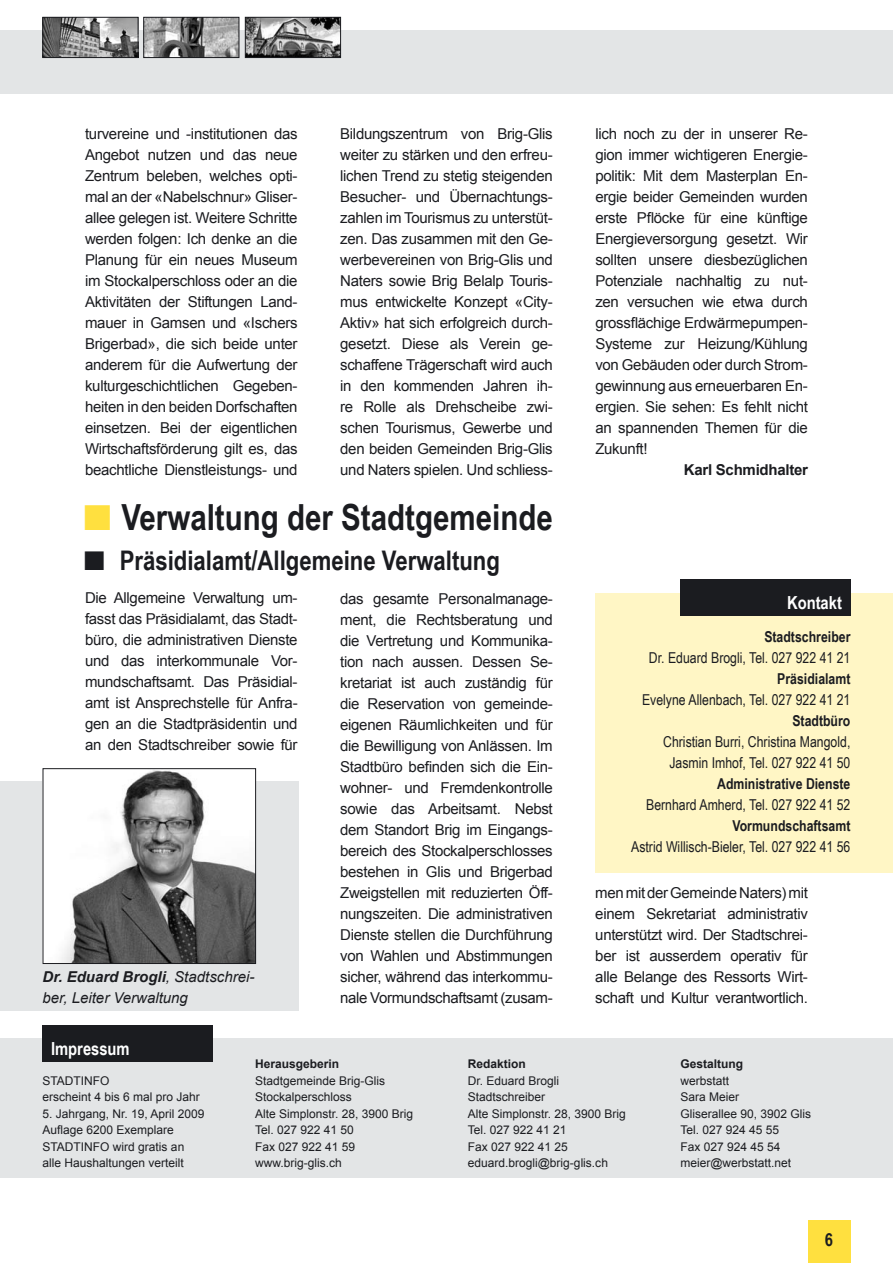
<style>
.page{position:relative;width:893px;height:1263px;background:#fff}
.page>*{position:absolute;margin:0;border:0;box-sizing:border-box;transform-origin:0 0}
.t1{font:700 36px "Arial Narrow";color:#1b1c20}
.t2{font:700 27px "Arial Narrow";color:#1b1c20}
.t3{font:700 18px "Arial Narrow";color:#fff}
.t4{font:700 18px "Arial Narrow";color:#1b1c20}
.t5{font:15px/21px "Arial";letter-spacing:-.02em;color:#1b1c20;text-align:justify}
.t6{font:15px/21px "Arial Narrow";color:#1b1c20;text-align:center}
.t7{font:700 15px "Arial Narrow";color:#1b1c20}
.t8{font:italic 15px/21px "Arial";color:#1b1c20}
.t9{font:700 15px "Arial";letter-spacing:-.02em;color:#1b1c20}
.t10{font:12px/16.5px "Arial";color:#1b1c20}
.t11{font:700 12px "Arial";color:#1b1c20}
.s1{color:#ffe03f}
.s2{font-weight:700}
</style>
<div class="page">
<div style="left:0;top:30px;width:893px;height:64px;background:#e3e5e6"></div>
<img style="left:45px;top:19px;width:91px;height:37px">
<div style="left:43px;top:17px;width:95px;height:41px;border:1px solid #1b1c20"></div>
<img style="left:145px;top:19px;width:92px;height:37px">
<div style="left:143px;top:17px;width:96px;height:41px;border:1px solid #1b1c20"></div>
<img style="left:247px;top:19px;width:92px;height:37px">
<div style="left:245px;top:17px;width:96px;height:41px;border:1px solid #1b1c20"></div>
<div style="left:808px;top:1220px;width:42px;height:43px;background:#ffe03f"></div>
<div style="left:595px;top:593px;width:298px;height:279px;background:#fff6c5"></div>
<div style="left:680px;top:580px;width:170px;height:36px;background:#1b1c20"></div>
<div style="left:0;top:781px;width:299px;height:229px;background:#e3e5e6"></div>
<img style="left:45px;top:770px;width:209px;height:192px">
<div style="left:43px;top:768px;width:213px;height:196px;border:1px solid #1b1c20"></div>
<div style="left:0;top:1038px;width:893px;height:140px;background:#e3e5e6"></div>
<div style="left:43px;top:1025px;width:170px;height:36px;background:#1b1c20"></div>
<p class="t5" style="left:85px;top:123px;width:214px">turvereine und -institutionen das Angebot nutzen und das neue Zentrum beleben, welches opti&shy;mal an der «Nabelschnur» Gliser&shy;allee gelegen ist. Weitere Schritte werden folgen: Ich denke an die Planung für ein neues Museum im Stockalperschloss oder an die Aktivitäten der Stiftungen Land&shy;mauer in Gamsen und «Ischers Brigerbad», die sich beide unter anderem für die Aufwertung der kulturgeschichtlichen Gegeben&shy;heiten in den beiden Dorfschaften einsetzen. Bei der eigentlichen Wirtschaftsförderung gilt es, das beachtliche Dienstleistungs- und</p>
<p class="t5" style="left:340px;top:123px;width:214px">Bildungszentrum von Brig-Glis weiter zu stärken und den erfreu&shy;lichen Trend zu stetig steigenden Besucher- und Übernachtungs&shy;zahlen im Tourismus zu unterstüt&shy;zen. Das zusammen mit den Ge&shy;werbevereinen von Brig-Glis und Naters sowie Brig Belalp Touris&shy;mus entwickelte Konzept «City-Aktiv» hat sich erfolgreich durch&shy;gesetzt. Diese als Verein ge&shy;schaffene Trägerschaft wird auch in den kommenden Jahren ih&shy;re Rolle als Drehscheibe zwi&shy;schen Tourismus, Gewerbe und den beiden Gemeinden Brig-Glis und Naters spielen. Und schliess-</p>
<p class="t5" style="left:595px;top:123px;width:214px">lich noch zu der in unserer Re&shy;gion immer wichtigeren Energie&shy;politik: Mit dem Masterplan En&shy;ergie beider Gemeinden wurden erste Pflöcke für eine künftige Energieversorgung gesetzt. Wir sollten unsere diesbezüglichen Potenziale nachhaltig zu nut&shy;zen versuchen wie etwa durch grossflächige Erdwärmepumpen-Systeme zur Heizung/Kühlung von Gebäuden oder durch Strom&shy;gewinnung aus erneuerbaren En&shy;ergien. Sie sehen: Es fehlt nicht an spannenden Themen für die Zukunft!</p>
<p class="t9" style="left:684px;top:461px;width:126px">Karl Schmidhalter</p>
<h1 class="t1" style="left:84px;top:497px;width:470px"><span class="s1">■</span> Verwaltung der Stadtgemeinde</h1>
<h2 class="t2" style="left:84px;top:544px;width:417px">■ Präsidialamt/Allgemeine Verwaltung</h2>
<p class="t5" style="left:85px;top:587px;width:214px">Die Allgemeine Verwaltung um&shy;fasst das Präsidialamt, das Stadt&shy;büro, die administrativen Dienste und das interkommunale Vor&shy;mundschaftsamt. Das Präsidial&shy;amt ist Ansprechstelle für Anfra&shy;gen an die Stadtpräsidentin und an den Stadtschreiber sowie für</p>
<p class="t5" style="left:340px;top:588px;width:214px">das gesamte Personalmanage&shy;ment, die Rechtsberatung und die Vertretung und Kommunika&shy;tion nach aussen. Dessen Se&shy;kretariat ist auch zuständig für die Reservation von gemeinde&shy;eigenen Räumlichkeiten und für die Bewilligung von Anlässen. Im Stadtbüro befinden sich die Ein&shy;wohner- und Fremdenkontrolle sowie das Arbeitsamt. Nebst dem Standort Brig im Eingangs&shy;bereich des Stockalperschlosses bestehen in Glis und Brigerbad Zweigstellen mit reduzierten Öff&shy;nungszeiten. Die administrativen Dienste stellen die Durchführung von Wahlen und Abstimmungen sicher, während das interkommu&shy;nale Vormundschaftsamt (zusam-</p>
<p class="t8" style="left:43px;top:966px;width:213px"><span class="s2">Dr. Eduard Brogli</span>, Stadtschrei&shy;ber, Leiter Verwaltung</p>
<p class="t3" style="left:787px;top:593px;width:56px">Kontakt</p>
<p class="t7" style="left:764px;top:628px;width:88px">Stadtschreiber</p>
<p class="t6" style="left:649px;top:647px;width:203px">Dr. Eduard Brogli, Tel. 027 922 41 21</p>
<p class="t7" style="left:777px;top:670px;width:75px">Präsidialamt</p>
<p class="t6" style="left:642px;top:689px;width:210px">Evelyne Allenbach, Tel. 027 922 41 21</p>
<p class="t7" style="left:792px;top:712px;width:60px">Stadtbüro</p>
<p class="t6" style="left:663px;top:731px;width:189px">Christian Burri, Christina Mangold,<br>Jasmin Imhof, Tel. 027 922 41 50</p>
<p class="t7" style="left:717px;top:775px;width:135px">Administrative Dienste</p>
<p class="t6" style="left:646px;top:794px;width:206px">Bernhard Amherd, Tel. 027 922 41 52</p>
<p class="t7" style="left:732px;top:817px;width:120px">Vormundschaftsamt</p>
<p class="t6" style="left:631px;top:836px;width:221px">Astrid Willisch-Bieler, Tel. 027 922 41 56</p>
<p class="t5" style="left:595px;top:882px;width:214px">men mit der Gemeinde Naters) mit einem Sekretariat administrativ unterstützt wird. Der Stadtschrei&shy;ber ist ausserdem operativ für alle Belange des Ressorts Wirt&shy;schaft und Kultur verantwortlich.</p>
<p class="t3" style="left:51px;top:1038px;width:80px">Impressum</p>
<p class="t10" style="left:43px;top:1072px;width:159px;text-indent:38px">INFO<br>erscheint 4 bis 6 mal pro Jahr</p>
<p class="t10" style="left:43px;top:1105px;width:164px">5. Jahrgang, Nr. 19, April 2009<br>Auflage 6200 Exemplare<br>STADT</p>
<p class="t10" style="left:43px;top:1072px;width:17px">STADT</p>
<p class="t10" style="left:43px;top:1138px;width:143px;text-align:right">INFO wird gratis an<br>alle Haushaltungen verteilt</p>
<p class="t11" style="left:255px;top:1057px;width:86px">Herausgeberin</p>
<p class="t10" style="left:255px;top:1072px;width:160px">Stadtgemeinde Brig-Glis<br>Stockalperschloss<br>Alte Simplonstr. 28, 3900 Brig<br>Tel. 027 922 41 50<br>Fax 027 922 41 59 www.brig-glis.ch</p>
<p class="t11" style="left:468px;top:1057px;width:60px">Redaktion</p>
<p class="t10" style="left:468px;top:1072px;width:160px">Dr. Eduard Brogli<br>Stadtschreiber<br>Alte Simplonstr. 28, 3900 Brig<br>Tel. 027 922 41 21<br>Fax 027 922 41 25 eduard.brogli@brig-glis.ch</p>
<p class="t11" style="left:680px;top:1057px;width:64px">Gestaltung</p>
<p class="t10" style="left:680px;top:1072px;width:132px">werbstatt<br>Sara Meier<br>Gliserallee 90, 3902 Glis<br>Tel. 027 924 45 55<br>Fax 027 924 45 54 meier@werbstatt.net</p>
<p class="t4" style="left:825px;top:1229px;width:10px">6</p>
</div>
